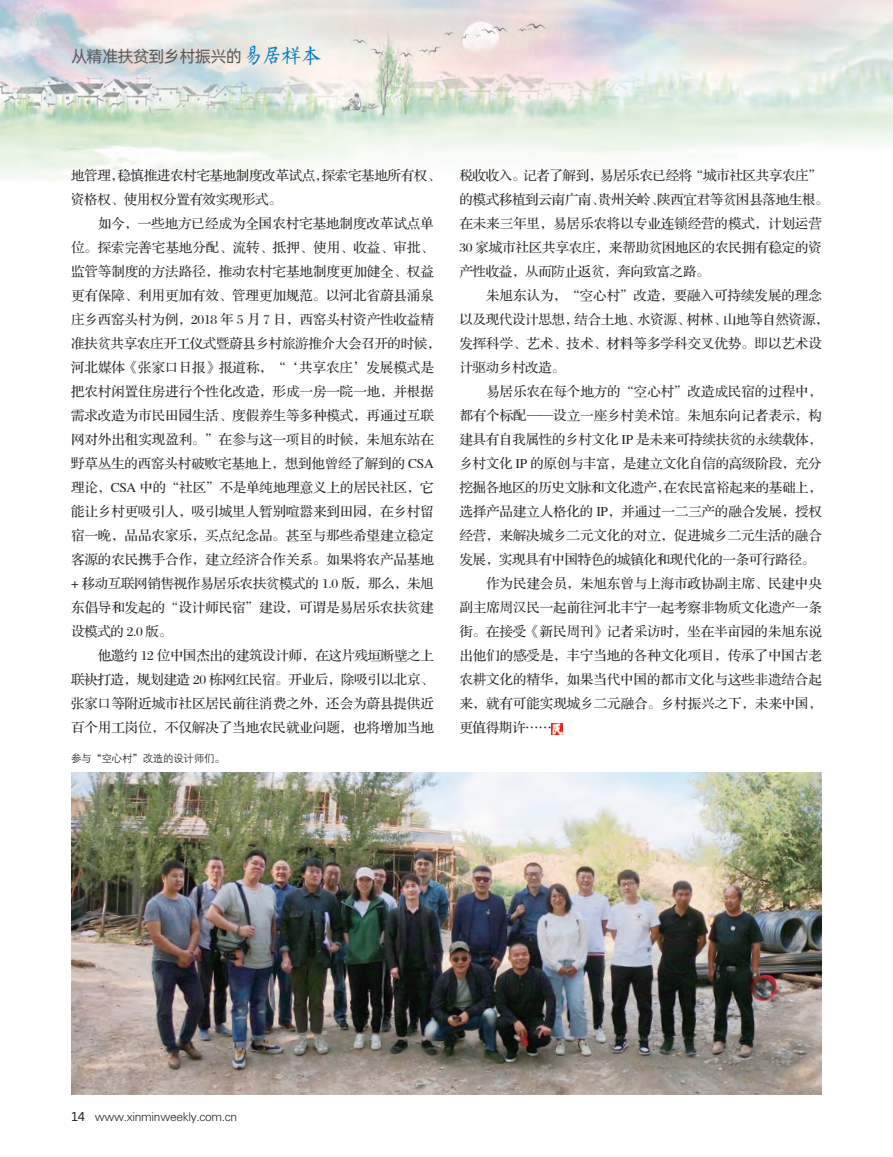
<style>
.page{position:relative;width:893px;height:1157px;background:#fff}
.page>*{position:absolute;margin:0;border:0;box-sizing:border-box;transform-origin:0 0}
.t1{font:16.5px "Alibaba Pu Hui Ti R";letter-spacing:-.045em;color:#57585a}
.t2{font:13.5px "FZS3 JW GB1 0";letter-spacing:-.005em;color:#231f20}
.t3{font:13.5px "FZS3 JW GB1 0";letter-spacing:-.025em;color:#231f20}
.t4{font:12px "FZXH1 JW GB1 0";letter-spacing:-.025em;color:#231f20}
.t5{font:10.5px "FZZDXJW GB1 0";letter-spacing:-.025em;color:#231f20}
.s1{font-family:"FZSXSLKJW GB1 0";font-size:21px;color:#007ec5}
.s2{font-family:"Microsoft Ya Hei"}
</style>
<div class="page">
<img style="left:0;top:0;width:893px;height:180px">
<svg style="left:551px;top:723px;width:12px;height:11px"></svg>
<img style="left:71px;top:772px;width:751px;height:322px">
<p class="t1" style="left:71px;top:44px;width:252px">从精准扶贫到乡村振兴的<span class="s1">易居样本</span></p>
<p class="t3" style="left:71px;top:168px;width:371px">地管理，稳慎推进农村宅基地制度改革试点，探索宅基地所有权、</p>
<p class="t3" style="left:71px;top:192px;width:212px">资格权、使用权分置有效实现形式。</p>
<p class="t2" style="left:98px;top:216px;width:337px">如今，一些地方已经成为全国农村宅基地制度改革试点单</p>
<p class="t2" style="left:71px;top:240px;width:364px">位。探索完善宅基地分配、流转、抵押、使用、收益、审批、</p>
<p class="t2" style="left:71px;top:264px;width:364px">监管等制度的方法路径，推动农村宅基地制度更加健全、权益</p>
<p class="t2" style="left:71px;top:288px;width:364px">更有保障、利用更加有效、管理更加规范。以河北省蔚县涌泉</p>
<p class="t2" style="left:71px;top:312px;width:364px">庄乡西窑头村为例，2018 年 5 月 7 日，西窑头村资产性收益精</p>
<p class="t3" style="left:71px;top:336px;width:371px">准扶贫共享农庄开工仪式暨蔚县乡村旅游推介大会召开的时候，</p>
<p class="t2" style="left:71px;top:360px;width:364px">河北媒体《张家口日报》报道称，“‘共享农庄’发展模式是</p>
<p class="t2" style="left:71px;top:384px;width:364px">把农村闲置住房进行个性化改造，形成一房一院一地，并根据</p>
<p class="t2" style="left:71px;top:408px;width:364px">需求改造为市民田园生活、度假养生等多种模式，再通过互联</p>
<p class="t2" style="left:71px;top:432px;width:364px">网对外出租实现盈利。”在参与这一项目的时候，朱旭东站在</p>
<p class="t2" style="left:71px;top:456px;width:364px">野草丛生的西窑头村破败宅基地上，想到他曾经了解到的 CSA</p>
<p class="t2" style="left:71px;top:480px;width:364px">理论，CSA 中的“社区”不是单纯地理意义上的居民社区，它</p>
<p class="t2" style="left:71px;top:504px;width:364px">能让乡村更吸引人，吸引城里人暂别喧嚣来到田园，在乡村留</p>
<p class="t2" style="left:71px;top:528px;width:364px">宿一晚，品品农家乐，买点纪念品。甚至与那些希望建立稳定</p>
<p class="t2" style="left:71px;top:552px;width:364px">客源的农民携手合作，建立经济合作关系。如果将农产品基地</p>
<p class="t3" style="left:71px;top:576px;width:364px">+ 移动互联网销售视作易居乐农扶贫模式的 1.0 版，那么，朱旭</p>
<p class="t2" style="left:71px;top:600px;width:364px">东倡导和发起的“设计师民宿”建设，可谓是易居乐农扶贫建</p>
<p class="t2" style="left:71px;top:624px;width:103px">设模式的 2.0 版。</p>
<p class="t3" style="left:98px;top:648px;width:338px">他邀约 12 位中国杰出的建筑设计师，在这片残垣断壁之上</p>
<p class="t3" style="left:71px;top:672px;width:364px">联袂打造，规划建造 20 栋网红民宿。开业后，除吸引以北京、</p>
<p class="t2" style="left:71px;top:696px;width:364px">张家口等附近城市社区居民前往消费之外，还会为蔚县提供近</p>
<p class="t2" style="left:71px;top:720px;width:364px">百个用工岗位，不仅解决了当地农民就业问题，也将增加当地</p>
<p class="t5" style="left:71px;top:753px;width:155px">参与“空心村”改造的设计师们。</p>
<p class="t3" style="left:459px;top:168px;width:364px">税收收入。记者了解到，易居乐农已经将“城市社区共享农庄”</p>
<p class="t3" style="left:459px;top:192px;width:371px">的模式移植到云南广南、贵州关岭、陕西宜君等贫困县落地生根。</p>
<p class="t2" style="left:459px;top:216px;width:364px">在未来三年里，易居乐农将以专业连锁经营的模式，计划运营</p>
<p class="t2" style="left:459px;top:240px;width:364px">30 家城市社区共享农庄，来帮助贫困地区的农民拥有稳定的资</p>
<p class="t3" style="left:459px;top:264px;width:252px">产性收益，从而防止返贫，奔向致富之路。</p>
<p class="t2" style="left:486px;top:288px;width:337px">朱旭东认为，“空心村”改造，要融入可持续发展的理念</p>
<p class="t3" style="left:459px;top:312px;width:371px">以及现代设计思想，结合土地、水资源、树林、山地等自然资源，</p>
<p class="t2" style="left:459px;top:336px;width:364px">发挥科学、艺术、技术、材料等多学科交叉优势。即以艺术设</p>
<p class="t3" style="left:459px;top:360px;width:107px">计驱动乡村改造。</p>
<p class="t2" style="left:486px;top:384px;width:337px">易居乐农在每个地方的“空心村”改造成民宿的过程中，</p>
<p class="t2" style="left:459px;top:408px;width:364px">都有个标配——设立一座乡村美术馆。朱旭东向记者表示，构</p>
<p class="t2" style="left:459px;top:432px;width:364px">建具有自我属性的乡村文化 IP 是未来可持续扶贫的永续载体，</p>
<p class="t2" style="left:459px;top:456px;width:364px">乡村文化 IP 的原创与丰富，是建立文化自信的高级阶段，充分</p>
<p class="t3" style="left:459px;top:480px;width:364px">挖掘各地区的历史文脉和文化遗产，在农民富裕起来的基础上，</p>
<p class="t2" style="left:459px;top:504px;width:364px">选择产品建立人格化的 IP，并通过一二三产的融合发展，授权</p>
<p class="t2" style="left:459px;top:528px;width:364px">经营，来解决城乡二元文化的对立，促进城乡二元生活的融合</p>
<p class="t3" style="left:459px;top:552px;width:357px">发展，实现具有中国特色的城镇化和现代化的一条可行路径。</p>
<p class="t2" style="left:486px;top:576px;width:337px">作为民建会员，朱旭东曾与上海市政协副主席、民建中央</p>
<p class="t2" style="left:459px;top:600px;width:364px">副主席周汉民一起前往河北丰宁一起考察非物质文化遗产一条</p>
<p class="t2" style="left:459px;top:624px;width:364px">街。在接受《新民周刊》记者采访时，坐在半亩园的朱旭东说</p>
<p class="t2" style="left:459px;top:648px;width:364px">出他们的感受是，丰宁当地的各种文化项目，传承了中国古老</p>
<p class="t2" style="left:459px;top:672px;width:364px">农耕文化的精华，如果当代中国的都市文化与这些非遗结合起</p>
<p class="t2" style="left:459px;top:696px;width:364px">来，就有可能实现城乡二元融合。乡村振兴之下，未来中国，</p>
<p class="t2" style="left:459px;top:720px;width:94px">更值得期许……</p>
<p class="t4" style="left:71px;top:1109px;width:168px"><span class="s2">14</span> www.xinminweekly.com.cn</p>
</div>
